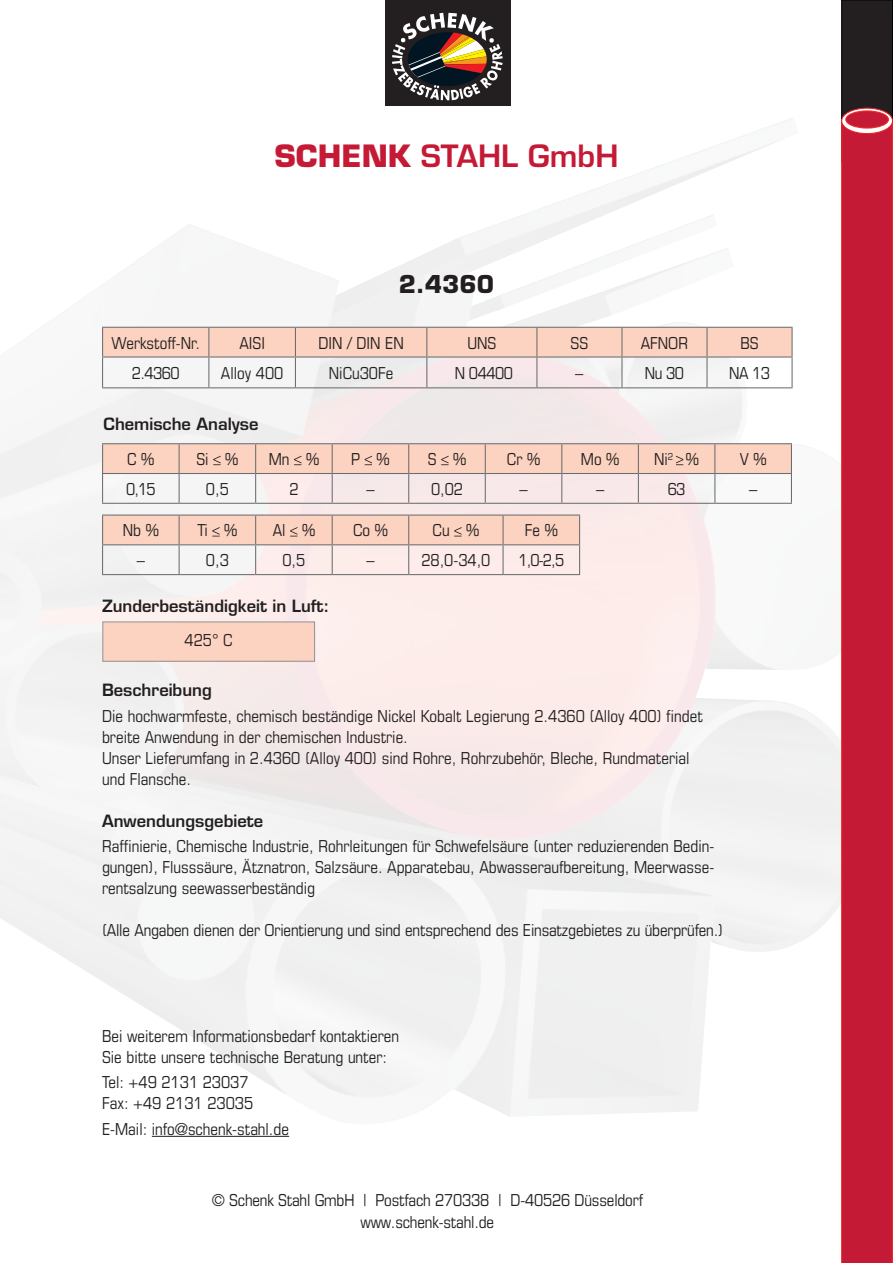
<style>
.page{position:relative;width:893px;height:1263px;background:#fff}
.page>*{position:absolute;margin:0;border:0;box-sizing:border-box;transform-origin:0 0}
.t1{font:600 30px "Eurostile";color:#c51a35}
.t2{font:700 24px "Eurostile";color:#231f20}
.t3{font:condensed 16.5px/21px "Eurostile";color:#231f20}
.t4{font:600 16.5px "Eurostile";color:#231f20}
.s1{font-weight:700}
</style>
<div class="page">
<hr style="left:152px;top:1136px;width:137px;height:1px;background:#231f20">
<div style="left:385px;top:0;width:125px;height:106px;background:#231f20"></div>
<svg style="left:392px;top:13px;width:111px;height:87px"></svg>
<div style="left:842px;top:0;width:51px;height:162px;background:#231f20"></div>
<div style="left:841px;top:0;width:52px;height:163px;border:1px solid #000"></div>
<div style="left:841px;top:124px;width:52px;height:1139px;background:#c51a35"></div>
<svg style="left:842px;top:108px;width:51px;height:26px"></svg>
<div style="left:841px;top:108px;width:52px;height:26px;border:1px solid #ee1d23;border-radius:50%"></div>
<div style="left:846px;top:111px;width:42px;height:17px;background:#c51a35;border-radius:50%"></div>
<div style="left:845px;top:110px;width:44px;height:19px;border:1px solid #eb292a;border-radius:50%"></div>
<hr style="left:707px;top:327px;width:86px;height:1px;background:#6c6d70">
<hr style="left:791px;top:328px;width:2px;height:28px;background:#6c6d70">
<svg style="left:102px;top:327px;width:690px;height:60px"></svg>
<hr style="left:707px;top:356px;width:86px;height:2px;background:#6c6d70">
<hr style="left:706px;top:358px;width:2px;height:29px;background:#6c6d70">
<hr style="left:791px;top:358px;width:2px;height:29px;background:#6c6d70">
<hr style="left:102px;top:387px;width:107px;height:1px;background:#6c6d70">
<hr style="left:209px;top:387px;width:86px;height:1px;background:#6c6d70">
<hr style="left:295px;top:387px;width:132px;height:1px;background:#6c6d70">
<hr style="left:427px;top:387px;width:110px;height:1px;background:#6c6d70">
<hr style="left:537px;top:387px;width:85px;height:1px;background:#6c6d70">
<hr style="left:622px;top:387px;width:85px;height:1px;background:#6c6d70">
<hr style="left:707px;top:387px;width:86px;height:1px;background:#6c6d70">
<div style="left:103px;top:622px;width:212px;height:39px;background:#fcd2c0"></div>
<div style="left:102px;top:621px;width:213px;height:41px;border:1px solid #939598"></div>
<hr style="left:102px;top:443px;width:77px;height:1px;background:#6c6d70">
<hr style="left:179px;top:443px;width:77px;height:1px;background:#6c6d70">
<hr style="left:256px;top:443px;width:76px;height:1px;background:#6c6d70">
<hr style="left:332px;top:443px;width:77px;height:1px;background:#6c6d70">
<hr style="left:409px;top:443px;width:76px;height:1px;background:#6c6d70">
<hr style="left:485px;top:443px;width:77px;height:1px;background:#6c6d70">
<hr style="left:562px;top:443px;width:76px;height:1px;background:#6c6d70">
<hr style="left:638px;top:443px;width:77px;height:1px;background:#6c6d70">
<hr style="left:715px;top:443px;width:77px;height:1px;background:#6c6d70">
<hr style="left:102px;top:503px;width:77px;height:1px;background:#6c6d70">
<hr style="left:179px;top:503px;width:77px;height:1px;background:#6c6d70">
<hr style="left:256px;top:503px;width:76px;height:1px;background:#6c6d70">
<hr style="left:332px;top:503px;width:77px;height:1px;background:#6c6d70">
<hr style="left:409px;top:503px;width:76px;height:1px;background:#6c6d70">
<hr style="left:485px;top:503px;width:77px;height:1px;background:#6c6d70">
<hr style="left:562px;top:503px;width:76px;height:1px;background:#6c6d70">
<hr style="left:638px;top:503px;width:77px;height:1px;background:#6c6d70">
<hr style="left:715px;top:503px;width:77px;height:1px;background:#6c6d70">
<svg style="left:102px;top:444px;width:690px;height:59px"></svg>
<hr style="left:102px;top:514px;width:77px;height:2px;background:#6c6d70">
<hr style="left:179px;top:514px;width:77px;height:2px;background:#6c6d70">
<hr style="left:256px;top:514px;width:76px;height:2px;background:#6c6d70">
<hr style="left:332px;top:514px;width:77px;height:2px;background:#6c6d70">
<hr style="left:409px;top:514px;width:94px;height:2px;background:#6c6d70">
<hr style="left:503px;top:514px;width:77px;height:2px;background:#6c6d70">
<hr style="left:102px;top:574px;width:77px;height:1px;background:#6c6d70">
<hr style="left:179px;top:574px;width:77px;height:1px;background:#6c6d70">
<hr style="left:256px;top:574px;width:76px;height:1px;background:#6c6d70">
<hr style="left:332px;top:574px;width:77px;height:1px;background:#6c6d70">
<hr style="left:409px;top:574px;width:94px;height:1px;background:#6c6d70">
<hr style="left:503px;top:574px;width:77px;height:1px;background:#6c6d70">
<svg style="left:102px;top:515px;width:478px;height:59px;background:#f4dad1"></svg>
<h1 class="t1" style="left:274px;top:137px;width:345px"><span class="s1">SCHENK</span> STAHL GmbH</h1>
<h2 class="t2" style="left:399px;top:269px;width:97px">2.4360</h2>
<p class="t3" style="left:111px;top:332px;width:90px">Werkstoff-Nr.</p>
<p class="t3" style="left:239px;top:332px;width:27px">AISI</p>
<p class="t3" style="left:318px;top:332px;width:87px">DIN / DIN EN</p>
<p class="t3" style="left:467px;top:332px;width:31px">UNS</p>
<p class="t3" style="left:571px;top:332px;width:19px">SS</p>
<p class="t3" style="left:641px;top:332px;width:49px">AFNOR</p>
<p class="t3" style="left:740px;top:332px;width:20px">BS</p>
<p class="t3" style="left:132px;top:362px;width:49px">2.4360</p>
<p class="t3" style="left:221px;top:362px;width:64px">Alloy 400</p>
<p class="t3" style="left:329px;top:362px;width:66px">NiCu30Fe</p>
<p class="t3" style="left:455px;top:362px;width:59px">N 04400</p>
<p class="t3" style="left:575px;top:362px;width:10px">–</p>
<p class="t3" style="left:645px;top:362px;width:40px">Nu 30</p>
<p class="t3" style="left:729px;top:362px;width:42px">NA 13</p>
<p class="t4" style="left:104px;top:414px;width:157px">Chemische Analyse</p>
<p class="t3" style="left:127px;top:448px;width:29px">C %</p>
<p class="t3" style="left:196px;top:448px;width:43px">Si %</p>
<p class="t3" style="left:269px;top:448px;width:52px">Mn %</p>
<p class="t3" style="left:351px;top:448px;width:40px">P %</p>
<p class="t3" style="left:428px;top:448px;width:40px">S %</p>
<p class="t3" style="left:507px;top:448px;width:35px">Cr %</p>
<p class="t3" style="left:581px;top:448px;width:40px">Mo %</p>
<p class="t3" style="left:654px;top:448px;width:46px">Ni<sup>2</sup> %</p>
<p class="t3" style="left:740px;top:448px;width:28px">V %</p>
<p class="t3" style="left:126px;top:478px;width:31px">0,15</p>
<p class="t3" style="left:206px;top:478px;width:24px">0,5</p>
<p class="t3" style="left:289px;top:478px;width:11px">2</p>
<p class="t3" style="left:366px;top:478px;width:10px">–</p>
<p class="t3" style="left:431px;top:478px;width:34px">0,02</p>
<p class="t3" style="left:519px;top:478px;width:10px">–</p>
<p class="t3" style="left:596px;top:478px;width:10px">–</p>
<p class="t3" style="left:668px;top:478px;width:19px">63</p>
<p class="t3" style="left:749px;top:478px;width:10px">–</p>
<p class="t3" style="left:123px;top:520px;width:38px">Nb %</p>
<p class="t3" style="left:197px;top:520px;width:42px">Ti %</p>
<p class="t3" style="left:273px;top:520px;width:44px">Al %</p>
<p class="t3" style="left:353px;top:520px;width:36px">Co %</p>
<p class="t3" style="left:432px;top:520px;width:48px">Cu %</p>
<p class="t3" style="left:525px;top:520px;width:34px">Fe %</p>
<p class="t3" style="left:137px;top:550px;width:10px">–</p>
<p class="t3" style="left:206px;top:550px;width:24px">0,3</p>
<p class="t3" style="left:282px;top:550px;width:24px">0,5</p>
<p class="t3" style="left:366px;top:550px;width:10px">–</p>
<p class="t3" style="left:421px;top:550px;width:71px">28,0-34,0</p>
<p class="t3" style="left:518px;top:550px;width:47px">1,0-2,5</p>
<p class="t4" style="left:102px;top:596px;width:229px">Zunderbeständigkeit in Luft:</p>
<p class="t3" style="left:185px;top:629px;width:50px">425° C</p>
<p class="t4" style="left:102px;top:680px;width:111px">Beschreibung</p>
<p class="t3" style="left:102px;top:705px;width:602px">Die hochwarmfeste, chemisch beständige Nickel Kobalt Legierung 2.4360 (Alloy 400) findet breite Anwendung in der chemischen Industrie.<br>Unser Lieferumfang in 2.4360 (Alloy 400) sind Rohre, Rohrzubehör, Bleche, Rundmaterial und Flansche.</p>
<p class="t4" style="left:102px;top:810px;width:163px">Anwendungsgebiete</p>
<p class="t3" style="left:102px;top:835px;width:614px;text-align:justify">Raffinierie, Chemische Industrie, Rohrleitungen für Schwefelsäure (unter reduzierenden Bedin&shy;gungen), Flusssäure, Ätznatron, Salzsäure. Apparatebau, Abwasseraufbereitung, Meerwasse&shy;rentsalzung seewasserbeständig</p>
<p class="t3" style="left:102px;top:920px;width:622px">(Alle Angaben dienen der Orientierung und sind entsprechend des Einsatzgebietes zu überprüfen.)</p>
<p class="t3" style="left:102px;top:1025px;width:298px">Bei weiterem Informationsbedarf kontaktieren<br>Sie bitte unsere technische Beratung unter:</p>
<p class="t3" style="left:102px;top:1072px;width:153px">Tel: +49 2131 23037<br>Fax: +49 2131 23035</p>
<p class="t3" style="left:102px;top:1118px;width:189px">E-Mail: info@schenk-stahl.de</p>
<p class="t3" style="left:212px;top:1188px;width:433px;line-height:22.5px;text-align:center">© Schenk Stahl GmbH | Postfach 270338 | D-40526 Düsseldorf www.schenk-stahl.de</p>
</div>
